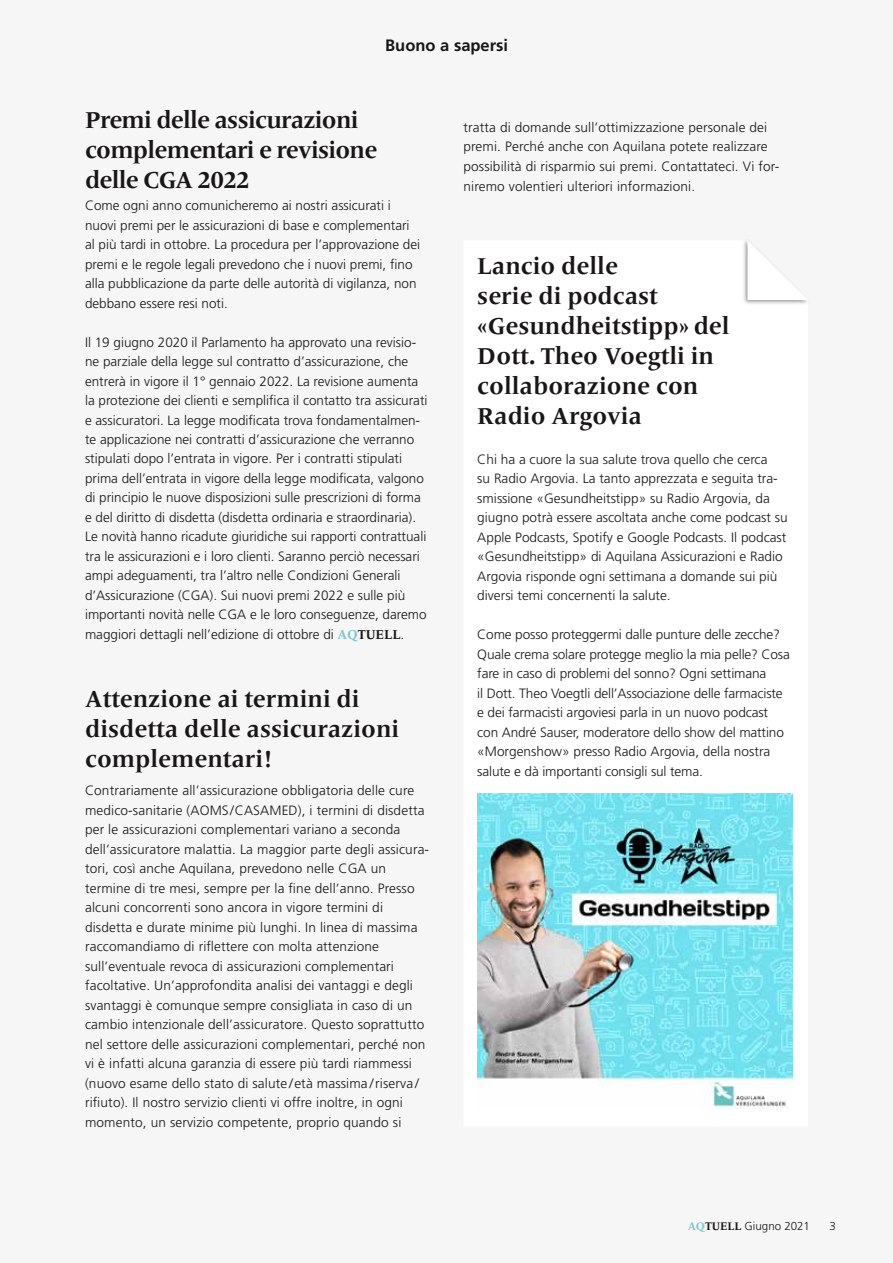
<style>
.page{position:relative;width:893px;height:1263px;background:#f6f6f6}
.page>*{position:absolute;margin:0;border:0;box-sizing:border-box;transform-origin:0 0}
.t1{font:700 24px/30px "Frutiger Serif LT Pro";color:#181716}
.t2{font:700 24px/30px "Frutiger Serif LT Pro";letter-spacing:-.03em;color:#181716}
.t3{font:700 16.5px "Frutiger LT Std";color:#181716}
.t4{font:300 13.5px/19.5px "Frutiger LT Std";color:#181716}
.t5{font:300 11.55px "Frutiger LT Std";color:#181716}
.s1{font-family:"Frutiger Serif LT Pro";font-weight:700;color:#7bc9cd}
.s2{font-family:"Frutiger Serif LT Pro";font-weight:700}
</style>
<div class="page">
<div style="left:742px;top:238px;width:68px;height:67px;background:#181716;opacity:.45"></div>
<svg style="left:747px;top:240px;width:61px;height:60px"></svg>
<img style="left:477px;top:794px;width:316px;height:313px">
<p class="t3" style="left:385px;top:36px;width:124px">Buono a sapersi</p>
<h1 class="t2" style="left:85px;top:105px;width:294px">Premi delle assicurazioni complementari e revisione delle CGA 2022</h1>
<p class="t4" style="left:85px;top:196px;width:337px">Come ogni anno comunicheremo ai nostri assicurati i nuovi premi per le assicurazioni di base e complementari al più tardi in ottobre. La procedura per l’approvazione dei premi e le regole legali prevedono che i nuovi premi, fino alla pubblicazione da parte delle autorità di vigilanza, non debbano essere resi noti.</p>
<p class="t4" style="left:85px;top:332px;width:344px">Il 19 giugno 2020 il Parlamento ha approvato una revisio&shy;ne parziale della legge sul contratto d’assicurazione, che entrerà in vigore il 1° gennaio 2022. La revisione aumenta la protezione dei clienti e semplifica il contatto tra assicurati e assicuratori. La legge modificata trova fondamentalmen&shy;te applicazione nei contratti d’assicurazione che verranno stipulati dopo l’entrata in vigore. Per i contratti stipulati prima dell’entrata in vigore della legge modificata, valgono di principio le nuove disposizioni sulle prescrizioni di forma e del diritto di disdetta (disdetta ordinaria e straordinaria).<br>Le novità hanno ricadute giuridiche sui rapporti contrattuali tra le assicurazioni e i loro clienti. Saranno perciò necessari ampi adeguamenti, tra l’altro nelle Condizioni Generali d’Assicurazione (CGA). Sui nuovi premi 2022 e sulle più importanti novità nelle CGA e le loro conseguenze, daremo maggiori dettagli nell’edizione di ottobre di <span class="s1">AQ</span><span class="s2">TUELL</span>.</p>
<h1 class="t1" style="left:85px;top:684px;width:316px">Attenzione ai termini di disdetta delle assicurazioni complementari!</h1>
<p class="t4" style="left:85px;top:781px;width:346px">Contrariamente all’assicurazione obbligatoria delle cure medico-sanitarie (AOMS/CASAMED), i termini di disdetta per le assicurazioni complementari variano a seconda dell’assicuratore malattia. La maggior parte degli assicura&shy;tori, così anche Aquilana, prevedono nelle CGA un termine di tre mesi, sempre per la fine dell’anno. Presso alcuni concorrenti sono ancora in vigore termini di disdetta e durate minime più lunghi. In linea di massima raccomandiamo di riflettere con molta attenzione sull’eventuale revoca di assicurazioni complementari facoltative. Un’approfondita analisi dei vantaggi e degli svantaggi è comunque sempre consigliata in caso di un cambio intenzionale dell’assicuratore. Questo soprattutto nel settore delle assicurazioni complementari, perché non vi è infatti alcuna garanzia di essere più tardi riammessi (nuovo esame dello stato di salute/età massima /riserva/ rifiuto). Il nostro servizio clienti vi offre inoltre, in ogni momento, un servizio competente, proprio quando si</p>
<p class="t4" style="left:463px;top:118px;width:317px">tratta di domande sull’ottimizzazione personale dei premi. Perché anche con Aquilana potete realizzare possibilità di risparmio sui premi. Contattateci. Vi for&shy;niremo volentieri ulteriori informazioni.</p>
<h1 class="t1" style="left:477px;top:251px;width:254px">Lancio delle<br>serie di podcast «Gesundheitstipp» del<br>Dott. Theo Voegtli in collaborazione con<br>Radio Argovia</h1>
<p class="t4" style="left:477px;top:449px;width:312px">Chi ha a cuore la sua salute trova quello che cerca<br>su Radio Argovia. La tanto apprezzata e seguita tra&shy;smissione «Gesundheitstipp» su Radio Argovia, da giugno potrà essere ascoltata anche come podcast su Apple Podcasts, Spotify e Google Podcasts. Il podcast «Gesundheitstipp» di Aquilana Assicurazioni e Radio Argovia risponde ogni settimana a domande sui più diversi temi concernenti la salute.</p>
<p class="t4" style="left:477px;top:625px;width:314px">Come posso proteggermi dalle punture delle zecche?<br>Quale crema solare protegge meglio la mia pelle? Cosa fare in caso di problemi del sonno? Ogni settimana<br>il Dott. Theo Voegtli dell’Associazione delle farmaciste e dei farmacisti argoviesi parla in un nuovo podcast con André Sauser, moderatore dello show del mattino «Morgenshow» presso Radio Argovia, della nostra salute e dà importanti consigli sul tema.</p>
<p class="t5" style="left:688px;top:1220px;width:124px"><span class="s1">AQ</span><span class="s2">TUELL</span> Giugno 2021</p>
<p class="t5" style="left:829px;top:1220px;width:8px">3</p>
</div>
